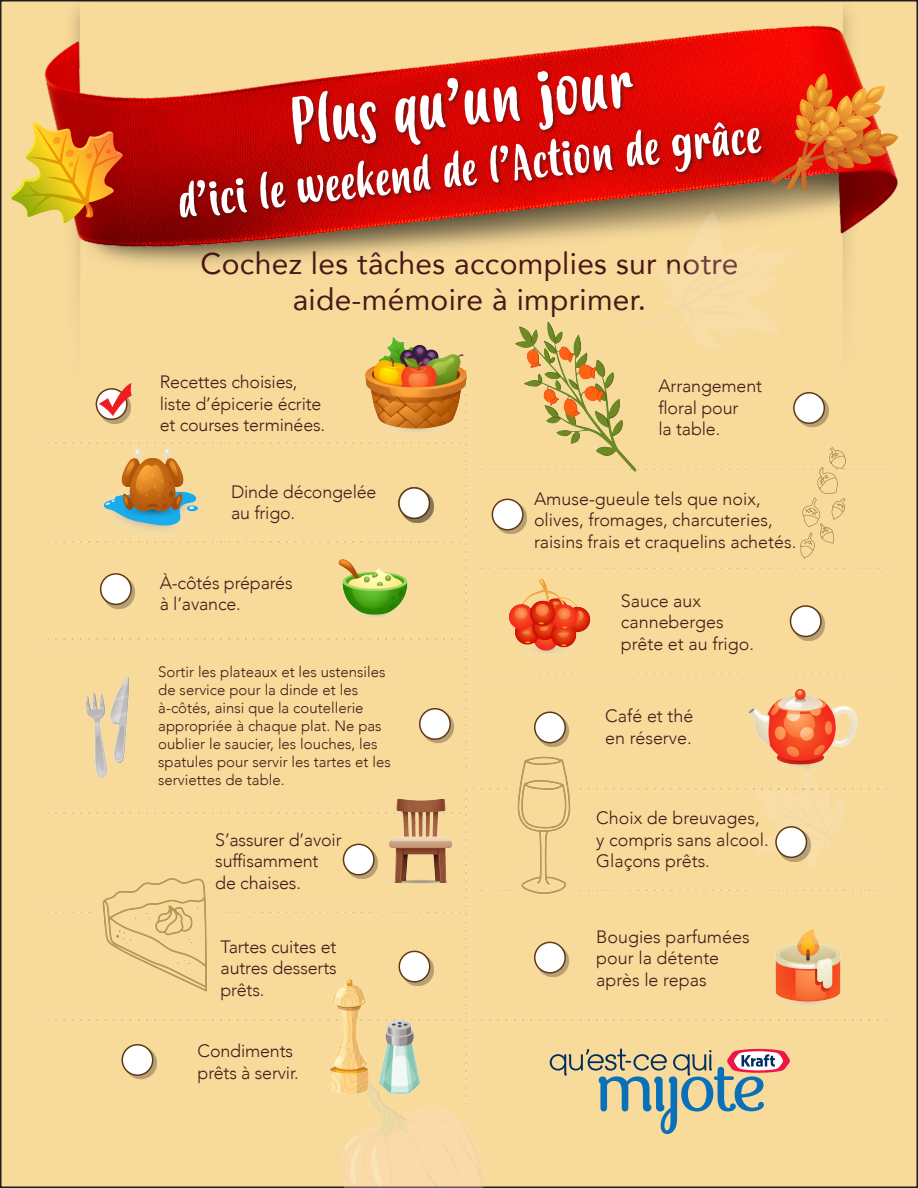
<style>
.page{position:relative;width:918px;height:1188px;background:#fff}
.page>*{position:absolute;margin:0;border:0;box-sizing:border-box;transform-origin:0 0}
.t1{font:66px "Budidaya";color:#fff}
.t2{font:48px "Budidaya";color:#fff}
.t3{font:30px/36px "Avenir";letter-spacing:.01em;color:#491818;text-align:center}
.t4{font:300 17.85px/21.5px "Avenir";letter-spacing:-.01em;color:#491818}
.t5{font:300 15px/18px "Avenir";color:#491818}
</style>
<div class="page">
<img style="left:0;top:0;width:918px;height:1188px">
<div style="left:103px;top:576px;width:32px;height:32px;background:#231f20;opacity:.31"></div>
<div style="left:101px;top:574px;width:30px;height:30px;background:#fff;border-radius:50%"></div>
<div style="left:100px;top:573px;width:32px;height:32px;border:2px solid #603913;border-radius:50%"></div>
<div style="left:99px;top:391px;width:32px;height:32px;background:#231f20;opacity:.31"></div>
<svg style="left:96px;top:389px;width:31px;height:30px"></svg>
<div style="left:96px;top:388px;width:32px;height:32px;border:2px solid #603913;border-radius:50%"></div>
<div style="left:401px;top:490px;width:32px;height:32px;background:#231f20;opacity:.31"></div>
<div style="left:399px;top:488px;width:30px;height:30px;background:#fff;border-radius:50%"></div>
<div style="left:398px;top:487px;width:32px;height:32px;border:2px solid #603913;border-radius:50%"></div>
<div style="left:495px;top:502px;width:32px;height:32px;background:#231f20;opacity:.31"></div>
<div style="left:492px;top:499px;width:31px;height:31px;background:#fff;border-radius:50%"></div>
<div style="left:492px;top:499px;width:32px;height:32px;border:2px solid #603913;border-radius:50%"></div>
<div style="left:796px;top:395px;width:32px;height:32px;background:#231f20;opacity:.31"></div>
<div style="left:794px;top:393px;width:30px;height:30px;background:#fff;border-radius:50%"></div>
<div style="left:793px;top:392px;width:32px;height:32px;border:2px solid #603913;border-radius:50%"></div>
<div style="left:422px;top:711px;width:32px;height:32px;background:#231f20;opacity:.31"></div>
<div style="left:420px;top:709px;width:30px;height:30px;background:#fff;border-radius:50%"></div>
<div style="left:419px;top:708px;width:32px;height:32px;border:2px solid #603913;border-radius:50%"></div>
<div style="left:537px;top:715px;width:32px;height:32px;background:#231f20;opacity:.31"></div>
<div style="left:535px;top:712px;width:30px;height:31px;background:#fff;border-radius:50%"></div>
<div style="left:534px;top:712px;width:32px;height:31px;border:2px solid #603913;border-radius:50%"></div>
<div style="left:793px;top:608px;width:32px;height:32px;background:#231f20;opacity:.31"></div>
<div style="left:791px;top:606px;width:30px;height:30px;background:#fff;border-radius:50%"></div>
<div style="left:790px;top:605px;width:32px;height:32px;border:2px solid #603913;border-radius:50%"></div>
<div style="left:778px;top:829px;width:32px;height:32px;background:#231f20;opacity:.31"></div>
<div style="left:776px;top:827px;width:30px;height:30px;background:#fff;border-radius:50%"></div>
<div style="left:775px;top:826px;width:32px;height:32px;border:2px solid #603913;border-radius:50%"></div>
<div style="left:537px;top:945px;width:32px;height:32px;background:#231f20;opacity:.31"></div>
<div style="left:535px;top:942px;width:30px;height:31px;background:#fff;border-radius:50%"></div>
<div style="left:534px;top:942px;width:32px;height:32px;border:2px solid #603913;border-radius:50%"></div>
<div style="left:402px;top:954px;width:32px;height:32px;background:#231f20;opacity:.31"></div>
<div style="left:399px;top:951px;width:31px;height:31px;background:#fff;border-radius:50%"></div>
<div style="left:399px;top:951px;width:31px;height:32px;border:2px solid #603913;border-radius:50%"></div>
<div style="left:346px;top:847px;width:32px;height:32px;background:#231f20;opacity:.31"></div>
<div style="left:343px;top:844px;width:31px;height:31px;background:#fff;border-radius:50%"></div>
<div style="left:343px;top:844px;width:32px;height:32px;border:2px solid #603913;border-radius:50%"></div>
<div style="left:125px;top:1047px;width:32px;height:32px;background:#231f20;opacity:.31"></div>
<div style="left:122px;top:1045px;width:31px;height:30px;background:#fff;border-radius:50%"></div>
<div style="left:122px;top:1044px;width:31px;height:32px;border:2px solid #603913;border-radius:50%"></div>
<svg style="left:99px;top:383px;width:33px;height:33px"></svg>
<p class="t1" style="left:287px;top:84px;width:346px;rotate:-6deg">Plus qu’un jour</p>
<p class="t2" style="left:175px;top:172px;width:588px;rotate:-6deg">d’ici le weekend de l’Action de grâce</p>
<p class="t3" style="left:200px;top:245px;width:540px">Cochez les tâches accomplies sur notre aide-mémoire à imprimer.</p>
<p class="t4" style="left:160px;top:371px;width:163px">Recettes choisies, liste d’épicerie écrite</p>
<p class="t4" style="left:160px;top:414px;width:167px">et courses terminées.</p>
<p class="t4" style="left:231px;top:481px;width:147px">Dinde décongelée au frigo.</p>
<p class="t4" style="left:160px;top:572px;width:134px">À-côtés préparés à l’avance.</p>
<p class="t5" style="left:158px;top:663px;width:234px">Sortir les plateaux et les ustensiles de service pour la dinde et les à-côtés, ainsi que la coutellerie appropriée à chaque plat. Ne pas oublier le saucier, les louches, les spatules pour servir les tartes et les serviettes de table.</p>
<p class="t4" style="left:215px;top:829px;width:128px">S’assurer d’avoir suffisamment de chaises.</p>
<p class="t4" style="left:221px;top:936px;width:118px;text-align:justify">Tartes cuites et autres desserts prêts.</p>
<p class="t4" style="left:198px;top:1041px;width:103px">Condiments prêts à servir.</p>
<p class="t4" style="left:658px;top:375px;width:105px">Arrangement floral pour<br>la table.</p>
<p class="t4" style="left:534px;top:488px;width:264px">Amuse-gueule tels que noix, olives, fromages, charcuteries, raisins frais et craquelins achetés.</p>
<p class="t4" style="left:621px;top:590px;width:135px">Sauce aux canneberges prête et au frigo.</p>
<p class="t4" style="left:605px;top:705px;width:90px">Café et thé en réserve.</p>
<p class="t4" style="left:596px;top:808px;width:174px">Choix de breuvages, y compris sans alcool.<br>Glaçons prêts.</p>
<p class="t4" style="left:596px;top:926px;width:155px">Bougies parfumées pour la détente après le repas</p>
</div>
